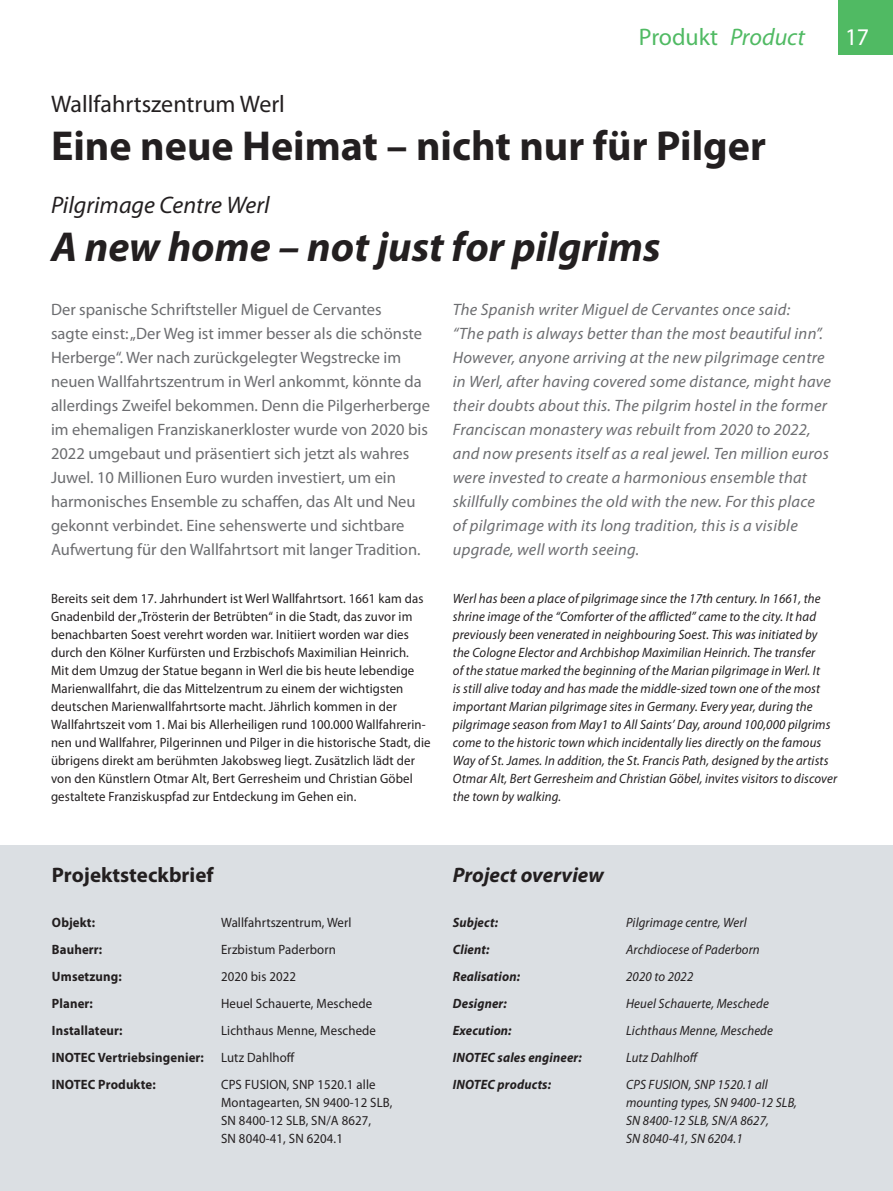
<style>
.page{position:relative;width:893px;height:1191px;background:#fff}
.page>*{position:absolute;margin:0;border:0;box-sizing:border-box;transform-origin:0 0}
.t1{font:700 42px "Myriad Pro";color:#231f20}
.t2{font:italic 700 42px "Myriad Pro";color:#231f20}
.Subhead{font:24px "Myriad Pro";color:#231f20}
.Subhead-2{font:italic 24px "Myriad Pro";color:#231f20}
.Kat_R{font:24px "Myriad Pro";color:#50ba63}
.Seitenzahl_rechts{font:24px "Myriad Pro";color:#fff}
.t3{font:700 21px "Myriad Pro";color:#231f20}
.t4{font:italic 700 21px "Myriad Pro";color:#231f20}
.Teaser{font:16.5px/24px "Myriad Pro";color:#6c6d70}
.Teaser-2{font:italic 16.5px/24px "Myriad Pro";letter-spacing:.015em;color:#6c6d70}
.Body{font:italic 13.5px/18px "Myriad Pro";letter-spacing:.01em;color:#231f20;scale:.95 1}
.Body-2{font:13.5px/18px "Myriad Pro";letter-spacing:.01em;color:#231f20;scale:.95 1}
.Body-3{font:700 13.5px "Myriad Pro";letter-spacing:.01em;color:#231f20;scale:.95 1}
.Body-4{font:italic 700 13.5px "Myriad Pro";letter-spacing:.01em;color:#231f20;scale:.95 1}
.s1{font-style:italic}
</style>
<div class="page">
<div style="left:0;top:845px;width:893px;height:346px;background:#dbdfe3"></div>
<div style="left:839px;top:0;width:54px;height:54px;background:#50ba63"></div>
<p class="Kat_R" style="left:639px;top:22px;width:168px">Produkt <span class="s1">Product</span></p>
<p class="Seitenzahl_rechts" style="left:845px;top:22px;width:26px">17</p>
<p class="Subhead" style="left:51px;top:89px;width:235px">Wallfahrtszentrum Werl</p>
<h1 class="t1" style="left:51px;top:118px;width:716px">Eine neue Heimat – nicht nur für Pilger</h1>
<p class="Subhead-2" style="left:51px;top:190px;width:220px">Pilgrimage Centre Werl</p>
<h1 class="t2" style="left:51px;top:219px;width:611px">A new home – not just for pilgrims</h1>
<p class="Teaser" style="left:51px;top:297px;width:381px">Der spanische Schriftsteller Miguel de Cervantes<br>sagte einst: „Der Weg ist immer besser als die schönste Herberge“. Wer nach zurückgelegter Wegstrecke im neuen Wallfahrtszentrum in Werl ankommt, könnte da allerdings Zweifel bekommen. Denn die Pilgerherberge im ehemaligen Franziskanerkloster wurde von 2020 bis 2022 umgebaut und präsentiert sich jetzt als wahres Juwel. 10 Millionen Euro wurden investiert, um ein harmonisches Ensemble zu schaffen, das Alt und Neu gekonnt verbindet. Eine sehenswerte und sichtbare Aufwertung für den Wallfahrtsort mit langer Tradition.</p>
<p class="Body-2" style="left:51px;top:589px;width:401px">Bereits seit dem 17. Jahrhundert ist Werl Wallfahrtsort. 1661 kam das Gnadenbild der „Trösterin der Betrübten“ in die Stadt, das zuvor im benachbarten Soest verehrt worden war. Initiiert worden war dies durch den Kölner Kurfürsten und Erzbischofs Maximilian Heinrich.<br>Mit dem Umzug der Statue begann in Werl die bis heute lebendige Marienwallfahrt, die das Mittelzentrum zu einem der wichtigsten deutschen Marienwallfahrtsorte macht. Jährlich kommen in der Wallfahrtszeit vom 1. Mai bis Allerheiligen rund 100.000 Wallfahrerin&shy;nen und Wallfahrer, Pilgerinnen und Pilger in die historische Stadt, die übrigens direkt am berühmten Jakobsweg liegt. Zusätzlich lädt der von den Künstlern Otmar Alt, Bert Gerresheim und Christian Göbel gestaltete Franziskuspfad zur Entdeckung im Gehen ein.</p>
<p class="Teaser-2" style="left:453px;top:297px;width:380px">The Spanish writer Miguel de Cervantes once said:<br>“The path is always better than the most beautiful inn”.<br>However, anyone arriving at the new pilgrimage centre in Werl, after having covered some distance, might have their doubts about this. The pilgrim hostel in the former Franciscan monastery was rebuilt from 2020 to 2022, and now presents itself as a real jewel. Ten million euros were invested to create a harmonious ensemble that skillfully combines the old with the new. For this place of pilgrimage with its long tradition, this is a visible upgrade, well worth seeing.</p>
<p class="Body" style="left:453px;top:589px;width:406px">Werl has been a place of pilgrimage since the 17th century. In 1661, the shrine image of the “Comforter of the afflicted” came to the city. It had previously been venerated in neighbouring Soest. This was initiated by the Cologne Elector and Archbishop Maximilian Heinrich. The transfer<br>of the statue marked the beginning of the Marian pilgrimage in Werl. It<br>is still alive today and has made the middle-sized town one of the most important Marian pilgrimage sites in Germany. Every year, during the pilgrimage season from May1 to All Saints’ Day, around 100,000 pilgrims come to the historic town which incidentally lies directly on the famous Way of St. James. In addition, the St. Francis Path, designed by the artists Otmar Alt, Bert Gerresheim and Christian Göbel, invites visitors to discover the town by walking.</p>
<h3 class="t3" style="left:52px;top:861px;width:163px">Projektsteckbrief</h3>
<p class="Body-3" style="left:52px;top:914px;width:47px">Objekt:</p>
<p class="Body-2" style="left:221px;top:913px;width:139px">Wallfahrtszentrum, Werl</p>
<p class="Body-3" style="left:52px;top:941px;width:54px">Bauherr:</p>
<p class="Body-2" style="left:221px;top:940px;width:122px">Erzbistum Paderborn</p>
<p class="Body-3" style="left:52px;top:968px;width:75px">Umsetzung:</p>
<p class="Body-2" style="left:221px;top:967px;width:80px">2020 bis 2022</p>
<p class="Body-3" style="left:52px;top:995px;width:45px">Planer:</p>
<p class="Body-2" style="left:221px;top:994px;width:161px">Heuel Schauerte, Meschede</p>
<p class="Body-3" style="left:52px;top:1022px;width:76px">Installateur:</p>
<p class="Body-2" style="left:221px;top:1021px;width:165px">Lichthaus Menne, Meschede</p>
<p class="Body-3" style="left:52px;top:1049px;width:161px">INOTEC Vertriebsingenier:</p>
<p class="Body-2" style="left:221px;top:1048px;width:79px">Lutz Dahlhoff</p>
<p class="Body-3" style="left:52px;top:1076px;width:111px">INOTEC Produkte:</p>
<p class="Body-2" style="left:221px;top:1075px;width:182px">CPS FUSION, SNP 1520.1 alle<br>Montagearten, SN 9400-12 SLB,<br>SN 8400-12 SLB, SN/A 8627,<br>SN 8040-41, SN 6204.1</p>
<h3 class="t4" style="left:453px;top:861px;width:152px">Project overview</h3>
<p class="Body-4" style="left:453px;top:914px;width:49px">Subject:</p>
<p class="Body" style="left:626px;top:913px;width:128px">Pilgrimage centre, Werl</p>
<p class="Body-4" style="left:453px;top:941px;width:40px">Client:</p>
<p class="Body" style="left:626px;top:940px;width:142px">Archdiocese of Paderborn</p>
<p class="Body-4" style="left:453px;top:968px;width:72px">Realisation:</p>
<p class="Body" style="left:626px;top:967px;width:72px">2020 to 2022</p>
<p class="Body-4" style="left:453px;top:995px;width:58px">Designer:</p>
<p class="Body" style="left:626px;top:994px;width:152px">Heuel Schauerte, Meschede</p>
<p class="Body-4" style="left:453px;top:1022px;width:63px">Execution:</p>
<p class="Body" style="left:626px;top:1021px;width:156px">Lichthaus Menne, Meschede</p>
<p class="Body-4" style="left:453px;top:1049px;width:137px">INOTEC sales engineer:</p>
<p class="Body" style="left:626px;top:1048px;width:78px">Lutz Dahlhoff</p>
<p class="Body-4" style="left:453px;top:1076px;width:105px">INOTEC products:</p>
<p class="Body" style="left:626px;top:1075px;width:181px">CPS FUSION, SNP 1520.1 all mounting types, SN 9400-12 SLB,<br>SN 8400-12 SLB, SN/A 8627,<br>SN 8040-41, SN 6204.1</p>
</div>
